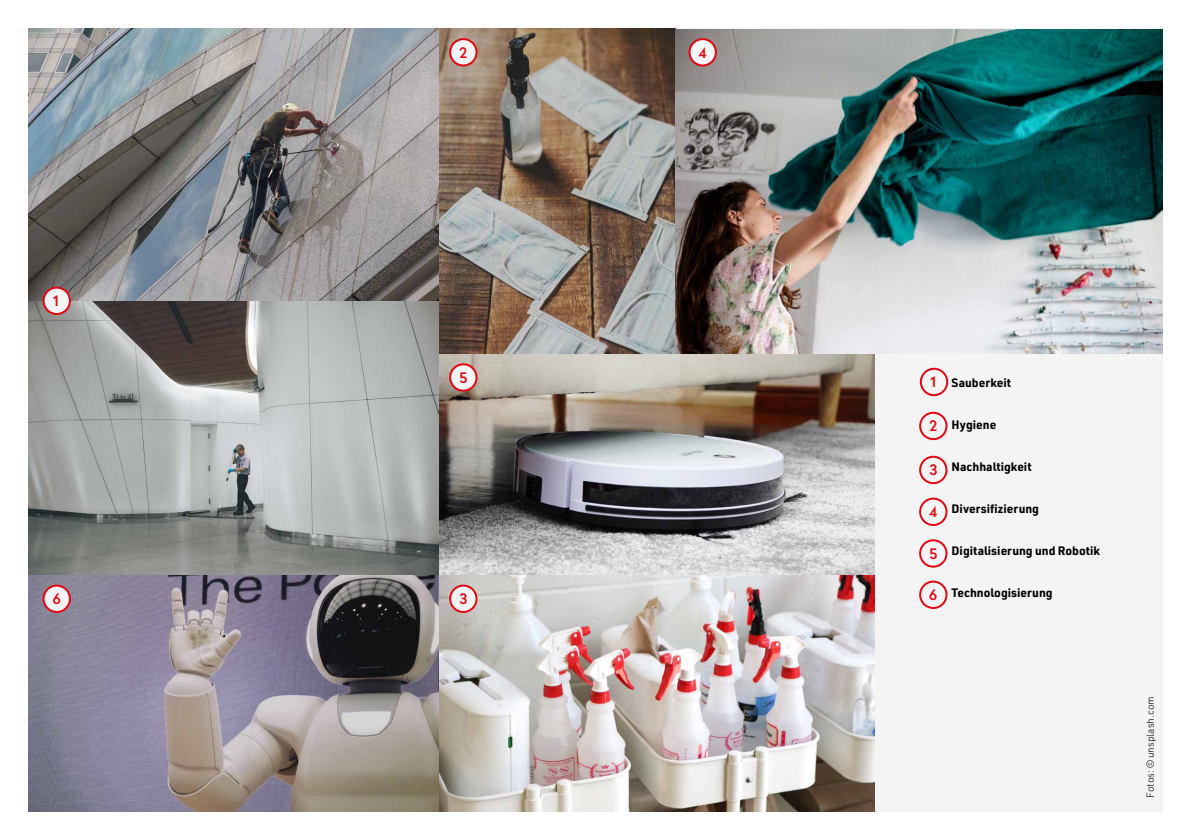
<style>
.page{position:relative;width:1191px;height:840px;background:#fff}
.page>*{position:absolute;margin:0;border:0;box-sizing:border-box;transform-origin:0 0}
.t1{font:500 14.4px "Radikal";color:#e30613}
.t2{font:700 12px "URWDIN";color:#000}
.t3{font:300 10px "URWDIN";color:#000}
</style>
<div class="page">
<div style="left:28px;top:28px;width:1134px;height:783px;background:#f4f4f4"></div>
<img style="left:438px;top:574px;width:436px;height:237px">
<img style="left:438px;top:353px;width:436px;height:221px">
<img style="left:438px;top:28px;width:724px;height:325px">
<img style="left:28px;top:28px;width:410px;height:783px">
<div style="left:920px;top:367px;width:28px;height:29px;border:2px solid #e30613;border-radius:50%"></div>
<div style="left:44px;top:287px;width:26px;height:27px;background:#f4f4f4;border-radius:50%"></div>
<div style="left:43px;top:286px;width:28px;height:29px;border:2px solid #e30613;border-radius:50%"></div>
<div style="left:919px;top:411px;width:28px;height:29px;border:2px solid #e30613;border-radius:50%"></div>
<div style="left:450px;top:39px;width:26px;height:26px;background:#f4f4f4;border-radius:50%"></div>
<div style="left:449px;top:38px;width:28px;height:28px;border:2px solid #e30613;border-radius:50%"></div>
<div style="left:919px;top:455px;width:28px;height:29px;border:2px solid #e30613;border-radius:50%"></div>
<div style="left:450px;top:585px;width:26px;height:26px;background:#f4f4f4;border-radius:50%"></div>
<div style="left:449px;top:584px;width:28px;height:28px;border:2px solid #e30613;border-radius:50%"></div>
<div style="left:450px;top:364px;width:26px;height:26px;background:#f4f4f4;border-radius:50%"></div>
<div style="left:449px;top:363px;width:28px;height:28px;border:2px solid #e30613;border-radius:50%"></div>
<div style="left:919px;top:497px;width:28px;height:28px;border:2px solid #e30613;border-radius:50%"></div>
<div style="left:689px;top:39px;width:27px;height:26px;background:#f6f6f6;border-radius:50%"></div>
<div style="left:688px;top:38px;width:29px;height:28px;border:2px solid #e30613;border-radius:50%"></div>
<div style="left:919px;top:539px;width:28px;height:28px;border:2px solid #e30613;border-radius:50%"></div>
<div style="left:44px;top:585px;width:26px;height:26px;background:#f4f4f4;border-radius:50%"></div>
<div style="left:43px;top:584px;width:28px;height:28px;border:2px solid #e30613;border-radius:50%"></div>
<div style="left:919px;top:580px;width:28px;height:28px;border:2px solid #e30613;border-radius:50%"></div>
<p class="t1" style="left:459px;top:44px;width:9px">2</p>
<p class="t1" style="left:698px;top:44px;width:10px">4</p>
<p class="t1" style="left:53px;top:292px;width:7px">1</p>
<p class="t1" style="left:459px;top:369px;width:9px">5</p>
<p class="t1" style="left:930px;top:373px;width:7px">1</p>
<p class="t1" style="left:929px;top:418px;width:9px">2</p>
<p class="t1" style="left:929px;top:461px;width:9px">3</p>
<p class="t1" style="left:929px;top:503px;width:10px">4</p>
<p class="t1" style="left:929px;top:545px;width:9px">5</p>
<p class="t1" style="left:53px;top:590px;width:10px">6</p>
<p class="t1" style="left:929px;top:586px;width:10px">6</p>
<p class="t1" style="left:459px;top:590px;width:9px">3</p>
<p class="t2" style="left:951px;top:377px;width:61px">Sauberkeit</p>
<p class="t2" style="left:951px;top:419px;width:46px">Hygiene</p>
<p class="t2" style="left:951px;top:461px;width:81px">Nachhaltigkeit</p>
<p class="t2" style="left:951px;top:503px;width:89px">Diversifizierung</p>
<p class="t2" style="left:951px;top:545px;width:150px">Digitalisierung und Robotik</p>
<p class="t2" style="left:951px;top:587px;width:103px">Technologisierung</p>
<p class="t3" style="left:1144px;top:797px;width:102px;rotate:-90deg">Fotos: © unsplash.com</p>
</div>
